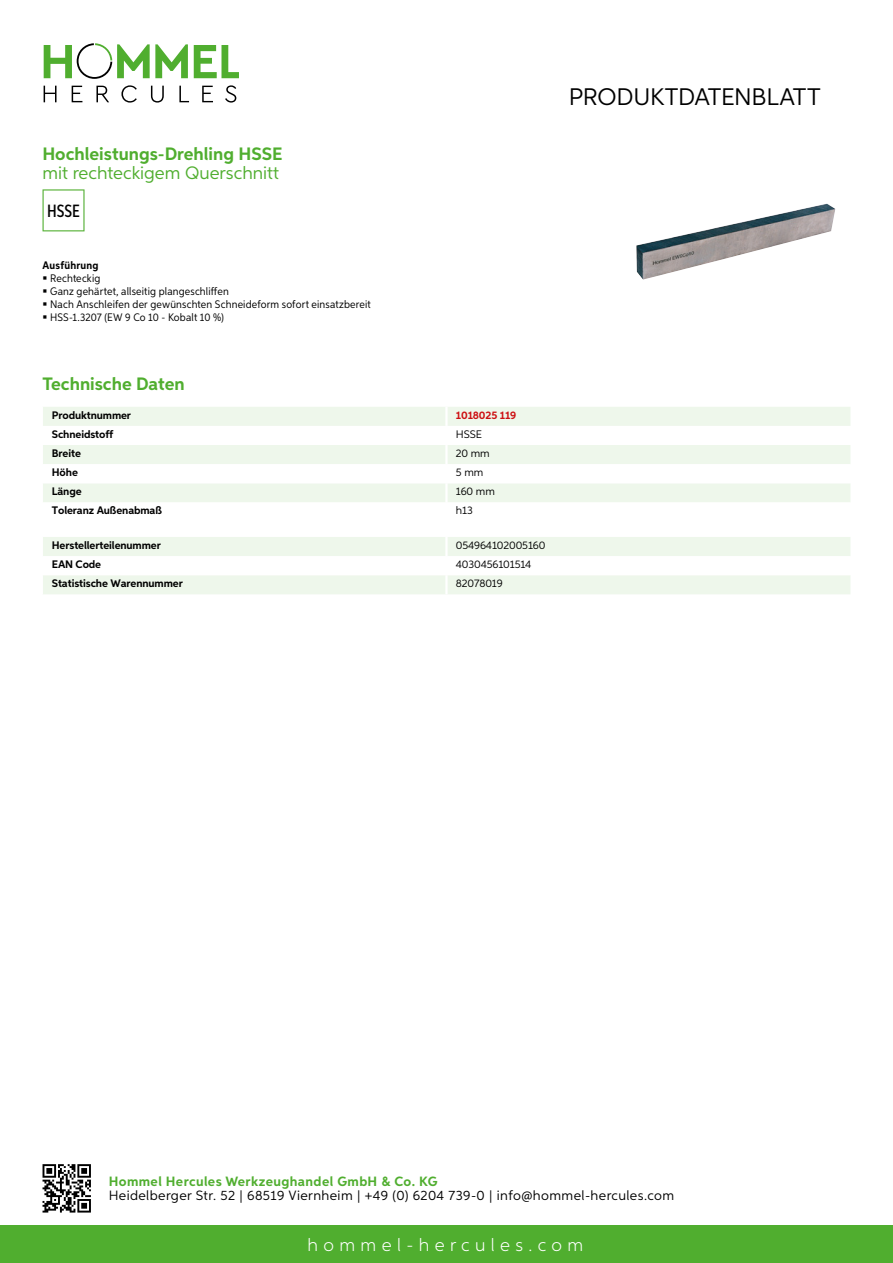
<style>
.page{position:relative;width:893px;height:1263px;background:#fff}
.page>*{position:absolute;margin:0;border:0;box-sizing:border-box;transform-origin:0 0}
.t1{font:24px "Aspira";letter-spacing:-.01em;color:#000}
.t2{font:700 18px "Aspira";color:#50ae2f}
.t3{font:18px "Aspira";color:#50ae2f}
.t4{font:300 18px "Aspira";letter-spacing:.3em;color:#fff}
.t5{font:500 17.85px "Aspira XX Nar";color:#000}
.t6{font:13.5px "Aspira";letter-spacing:.03em;color:#000}
.t7{font:700 13.5px "Aspira";letter-spacing:.03em;color:#50ae2f}
.t8{font:10.95px/12.8px "Aspira Nar";letter-spacing:.015em;color:#000}
.t9{font:700 10.95px "Aspira";letter-spacing:-.01em;color:#000}
.t10{font:10.95px "Aspira";letter-spacing:-.01em;color:#000}
.t11{font:700 10.95px "Aspira";letter-spacing:-.01em;color:#cd1013}
.t12{font:700 10.95px "Aspira Nar";letter-spacing:.02em;color:#000}
</style>
<div class="page">
<div style="left:0;top:1226px;width:893px;height:37px;background:#50ae2f"></div>
<svg style="left:43px;top:1164px;width:48px;height:48px"></svg>
<svg style="left:194px;top:45px;width:45px;height:33px"></svg>
<svg style="left:44px;top:43px;width:144px;height:36px"></svg>
<svg style="left:44px;top:86px;width:13px;height:16px"></svg>
<svg style="left:72px;top:86px;width:10px;height:16px"></svg>
<svg style="left:96px;top:86px;width:13px;height:16px"></svg>
<svg style="left:121px;top:85px;width:16px;height:18px"></svg>
<svg style="left:151px;top:86px;width:13px;height:17px"></svg>
<svg style="left:179px;top:86px;width:10px;height:16px"></svg>
<svg style="left:202px;top:86px;width:11px;height:16px"></svg>
<svg style="left:225px;top:85px;width:11px;height:18px"></svg>
<div style="left:43px;top:407px;width:807px;height:19px;background:#eef7eb"></div>
<svg style="left:43px;top:445px;width:807px;height:57px;fill:#eef7eb"></svg>
<hr style="left:445px;top:407px;width:3px;height:19px;background:#fff">
<hr style="left:445px;top:445px;width:3px;height:19px;background:#fff">
<hr style="left:445px;top:464px;width:3px;height:19px;background:#fff">
<hr style="left:445px;top:483px;width:3px;height:19px;background:#fff">
<svg style="left:43px;top:537px;width:807px;height:57px"></svg>
<hr style="left:445px;top:575px;width:3px;height:19px;background:#fff">
<svg style="left:43px;top:189px;width:42px;height:42px"></svg>
<img style="left:636px;top:204px;width:199px;height:76px">
<h2 class="t2" style="left:43px;top:142px;width:241px">Hochleistungs-Drehling HSSE</h2>
<h2 class="t3" style="left:43px;top:162px;width:238px">mit rechteckigem Querschnitt</h2>
<h3 class="t5" style="left:47px;top:200px;width:34px">HSSE</h3>
<p class="t12" style="left:43px;top:259px;width:58px">Ausführung</p>
<p class="t8" style="left:50px;top:272px;width:322px">Rechteckig<br>Ganz gehärtet, allseitig plangeschliffen<br>Nach Anschleifen der gewünschten Schneideform sofort einsatzbereit HSS-1.3207 (EW 9 Co 10 - Kobalt 10 %)</p>
<h2 class="t2" style="left:43px;top:373px;width:144px">Technische Daten</h2>
<p class="t9" style="left:52px;top:408px;width:81px">Produktnummer</p>
<p class="t11" style="left:456px;top:408px;width:62px">1018025 119</p>
<p class="t9" style="left:52px;top:427px;width:63px">Schneidstoff</p>
<p class="t10" style="left:456px;top:427px;width:26px">HSSE</p>
<p class="t9" style="left:52px;top:446px;width:31px">Breite</p>
<p class="t10" style="left:456px;top:446px;width:35px">20 mm</p>
<p class="t9" style="left:52px;top:466px;width:28px">Höhe</p>
<p class="t10" style="left:456px;top:466px;width:29px">5 mm</p>
<p class="t9" style="left:52px;top:485px;width:31px">Länge</p>
<p class="t10" style="left:456px;top:485px;width:41px">160 mm</p>
<p class="t9" style="left:52px;top:504px;width:112px">Toleranz Außenabmaß</p>
<p class="t10" style="left:456px;top:504px;width:18px">h13</p>
<p class="t9" style="left:52px;top:538px;width:111px">Herstellerteilenummer</p>
<p class="t10" style="left:456px;top:538px;width:91px">054964102005160</p>
<p class="t9" style="left:52px;top:557px;width:51px">EAN Code</p>
<p class="t10" style="left:456px;top:558px;width:77px">4030456101514</p>
<p class="t9" style="left:52px;top:577px;width:132px">Statistische Warennummer</p>
<p class="t10" style="left:456px;top:577px;width:48px">82078019</p>
<h1 class="t1" style="left:569px;top:82px;width:253px">Produktdatenblatt</h1>
<p class="t7" style="left:109px;top:1172px;width:330px">Hommel Hercules Werkzeughandel GmbH &amp; Co. KG</p>
<p class="t6" style="left:109px;top:1187px;width:567px">Heidelberger Str. 52 | 68519 Viernheim | +49 (0) 6204 739-0 | info@hommel-hercules.com</p>
<h2 class="t4" style="left:307px;top:1234px;width:277px">hommel-hercules.com</h2>
</div>
